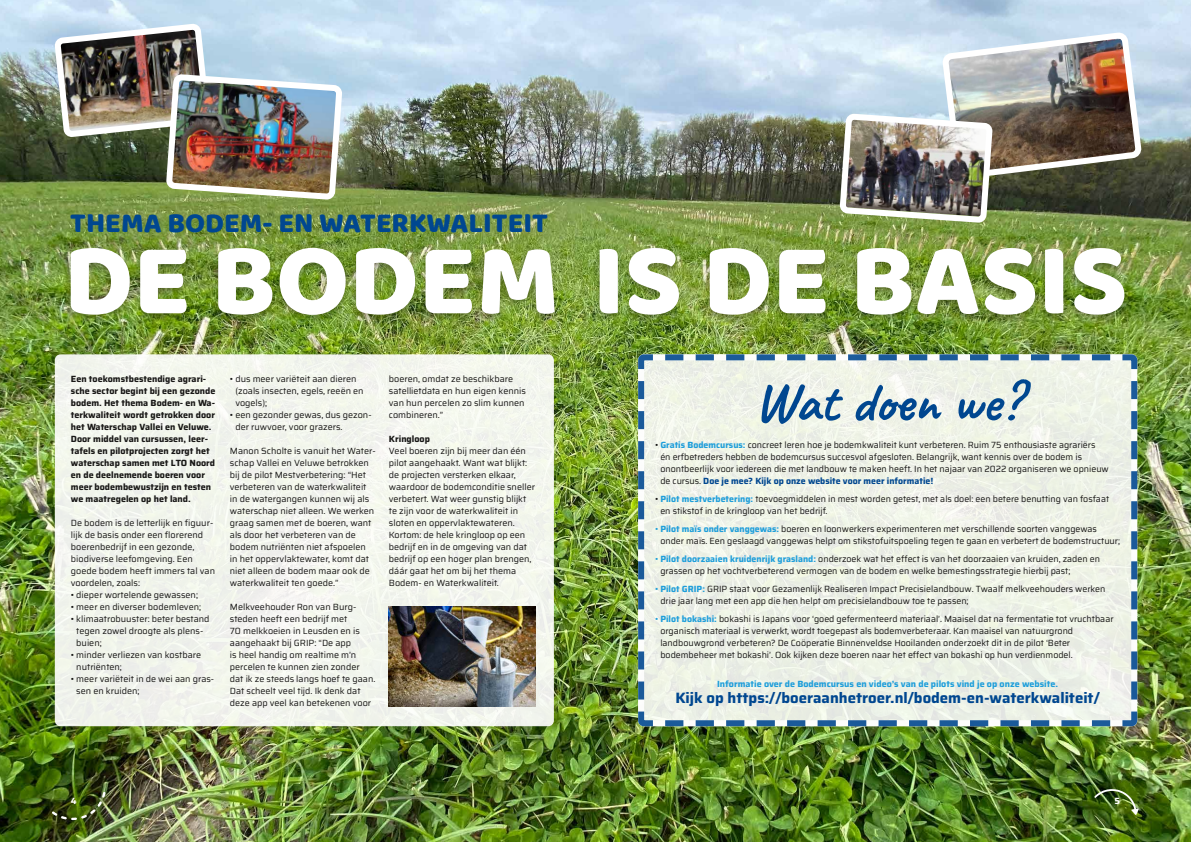
<style>
.page{position:relative;width:1191px;height:842px;background:#fff}
.page>*{position:absolute;margin:0;border:0;box-sizing:border-box;transform-origin:0 0}
.t1{font:104.3px "Baloo";color:#fff}
.t2{font:700 56px "Caveat";color:#004790}
.t3{font:28.5px "Baloo";color:#004790}
.t4{font:700 15px "Saira";color:#004790}
.t5{font:9px/12px "Saira";color:#181716}
.t6{font:700 9px/12px "Saira";color:#181716}
.t7{font:700 9px "Saira";color:#1e9eda}
.t8{font:700 9px "Saira";color:#fff}
.s1{font-weight:700;color:#1e9eda}
.s2{font-weight:700;color:#004790}
.s3{color:#1e9eda}
</style>
<div class="page">
<img style="left:0;top:0;width:1191px;height:842px">
<img style="left:56px;top:22px;width:290px;height:181px">
<img style="left:836px;top:31px;width:306px;height:195px">
<svg style="left:637px;top:353px;width:501px;height:374px;background:#e6ece4"></svg>
<div style="left:55px;top:354px;width:499px;height:372px;background:#f3f5ed;border-radius:6px"></div>
<img style="left:389px;top:606px;width:147px;height:100px">
<div style="left:63px;top:244px;width:1068px;height:82px;background:#181716;opacity:.33"></div>
<svg style="left:1094px;top:789px;width:44px;height:26px"></svg>
<svg style="left:52px;top:792px;width:54px;height:28px;background:#46591f"></svg>
<h3 class="t3" style="left:70px;top:206px;width:479px">THEMA BODEM- EN WATERKWALITEIT</h3>
<h1 class="t1" style="left:64px;top:216px;width:1065px">DE BODEM IS DE BASIS</h1>
<p class="t6" style="left:71px;top:373px;width:146px">Een toekomstbestendige agrari&shy;sche sector begint bij een gezonde bodem. Het thema Bodem- en Wa&shy;terkwaliteit wordt getrokken door het Waterschap Vallei en Veluwe.<br>Door middel van cursussen, leer&shy;tafels en pilotprojecten zorgt het waterschap samen met LTO Noord en de deelnemende boeren voor meer bodembewustzijn en testen we maatregelen op het land.</p>
<p class="t5" style="left:71px;top:517px;width:146px">De bodem is de letterlijk en figuur&shy;lijk de basis onder een florerend boerenbedrijf in een gezonde, biodiverse leefomgeving. Een goede bodem heeft immers tal van voordelen, zoals:</p>
<p class="t5" style="left:71px;top:589px;width:129px">• dieper wortelende gewassen;</p>
<p class="t5" style="left:71px;top:601px;width:132px">• meer en diverser bodemleven;</p>
<p class="t5" style="left:76px;top:613px;width:135px;text-indent:-5px">• klimaatrobuuster: beter bestand tegen zowel droogte als plens&shy;buien;</p>
<p class="t5" style="left:76px;top:649px;width:126px;text-indent:-5px">• minder verliezen van kostbare nutriënten;</p>
<p class="t5" style="left:76px;top:673px;width:139px;text-indent:-5px">• meer variëteit in de wei aan gras&shy;sen en kruiden;</p>
<p class="t5" style="left:235px;top:373px;width:130px;text-indent:-5px">• dus meer variëteit aan dieren (zoals insecten, egels, reeën en vogels);</p>
<p class="t5" style="left:235px;top:409px;width:138px;text-indent:-5px">• een gezonder gewas, dus gezon&shy;der ruwvoer, voor grazers.</p>
<p class="t5" style="left:230px;top:445px;width:147px">Manon Scholte is vanuit het Water&shy;schap Vallei en Veluwe betrokken bij de pilot Mestverbetering: “Het verbeteren van de waterkwaliteit in de watergangen kunnen wij als waterschap niet alleen. We werken graag samen met de boeren, want als door het verbeteren van de bodem nutriënten niet afspoelen in het oppervlaktewater, komt dat niet alleen de bodem maar ook de waterkwaliteit ten goede.”</p>
<p class="t5" style="left:230px;top:601px;width:147px">Melkveehouder Ron van Burg&shy;steden heeft een bedrijf met<br>70 melkkoeien in Leusden en is aangehaakt bij GRIP: “De app<br>is heel handig om realtime m’n percelen te kunnen zien zonder dat ik ze steeds langs hoef te gaan.<br>Dat scheelt veel tijd. Ik denk dat deze app veel kan betekenen voor</p>
<p class="t5" style="left:389px;top:373px;width:138px">boeren, omdat ze beschikbare satellietdata en hun eigen kennis van hun percelen zo slim kunnen combineren.”</p>
<p class="t6" style="left:389px;top:433px;width:43px">Kringloop</p>
<p class="t5" style="left:389px;top:445px;width:148px">Veel boeren zijn bij meer dan één pilot aangehaakt. Want wat blijkt: de projecten versterken elkaar, waardoor de bodemconditie sneller verbetert. Wat weer gunstig blijkt te zijn voor de waterkwaliteit in sloten en oppervlaktewateren.<br>Kortom: de hele kringloop op een bedrijf en in de omgeving van dat bedrijf op een hoger plan brengen, dáár gaat het om bij het thema<br>Bodem- en Waterkwaliteit.</p>
<p class="t5" style="left:660px;top:439px;width:450px;text-indent:-5px">• <span class="s1">Gratis Bodemcursus:</span> concreet leren hoe je bodemkwaliteit kunt verbeteren. Ruim 75 enthousiaste agrariërs<br>én erfbetreders hebben de bodemcursus succesvol afgesloten. Belangrijk, want kennis over de bodem is onontbeerlijk voor iedereen die met landbouw te maken heeft. In het najaar van 2022 organiseren we opnieuw de cursus. <span class="s2">Doe je mee? Kijk op onze website voor meer informatie!</span></p>
<h2 class="t2" style="left:754px;top:366px;width:268px">Wat doen we?</h2>
<p class="t5" style="left:660px;top:493px;width:450px;text-indent:-5px">• <span class="s1">Pilot mestverbetering:</span> toevoegmiddelen in mest worden getest, met als doel: een betere benutting van fosfaat en stikstof in de kringloop van het bedrijf.</p>
<p class="t5" style="left:660px;top:523px;width:461px;text-indent:-5px"><span class="s3">•</span> <span class="s1">Pilot maïs onder vanggewas:</span> boeren en loonwerkers experimenteren met verschillende soorten vanggewas onder maïs. Een geslaagd vanggewas helpt om stikstofuitspoeling tegen te gaan en verbetert de bodemstructuur;</p>
<p class="t5" style="left:660px;top:553px;width:441px;text-indent:-5px"><span class="s3">•</span> <span class="s1">Pilot doorzaaien kruidenrijk grasland:</span> onderzoek wat het effect is van het doorzaaien van kruiden, zaden en grassen op het vochtverbeterend vermogen van de bodem en welke bemestingsstrategie hierbij past;</p>
<p class="t5" style="left:660px;top:583px;width:446px;text-indent:-5px"><span class="s3">•</span> <span class="s1">Pilot GRIP:</span> GRIP staat voor Gezamenlijk Realiseren Impact Precisielandbouw. Twaalf melkveehouders werken drie jaar lang met een app die hen helpt om precisielandbouw toe te passen;</p>
<p class="t5" style="left:660px;top:613px;width:455px;text-indent:-5px"><span class="s3">•</span> <span class="s1">Pilot bokashi:</span> bokashi is Japans voor ‘goed gefermenteerd materiaal’. Maaisel dat na fermentatie tot vruchtbaar organisch materiaal is verwerkt, wordt toegepast als bodemverbeteraar. Kan maaisel van natuurgrond landbouwgrond verbeteren? De Coöperatie Binnenveldse Hooilanden onderzoekt dit in de pilot ‘Beter bodembeheer met bokashi’. Ook kijken deze boeren naar het effect van bokashi op hun verdienmodel.</p>
<p class="t7" style="left:717px;top:677px;width:342px">Informatie over de Bodemcursus en video’s van de pilots vind je op onze website.</p>
<h3 class="t4" style="left:675px;top:686px;width:426px">Kijk op https://boeraanhetroer.nl/bodem-en-waterkwaliteit/</h3>
<p class="t8" style="left:71px;top:794px;width:7px">4</p>
<p class="t8" style="left:1114px;top:794px;width:7px">5</p>
</div>
